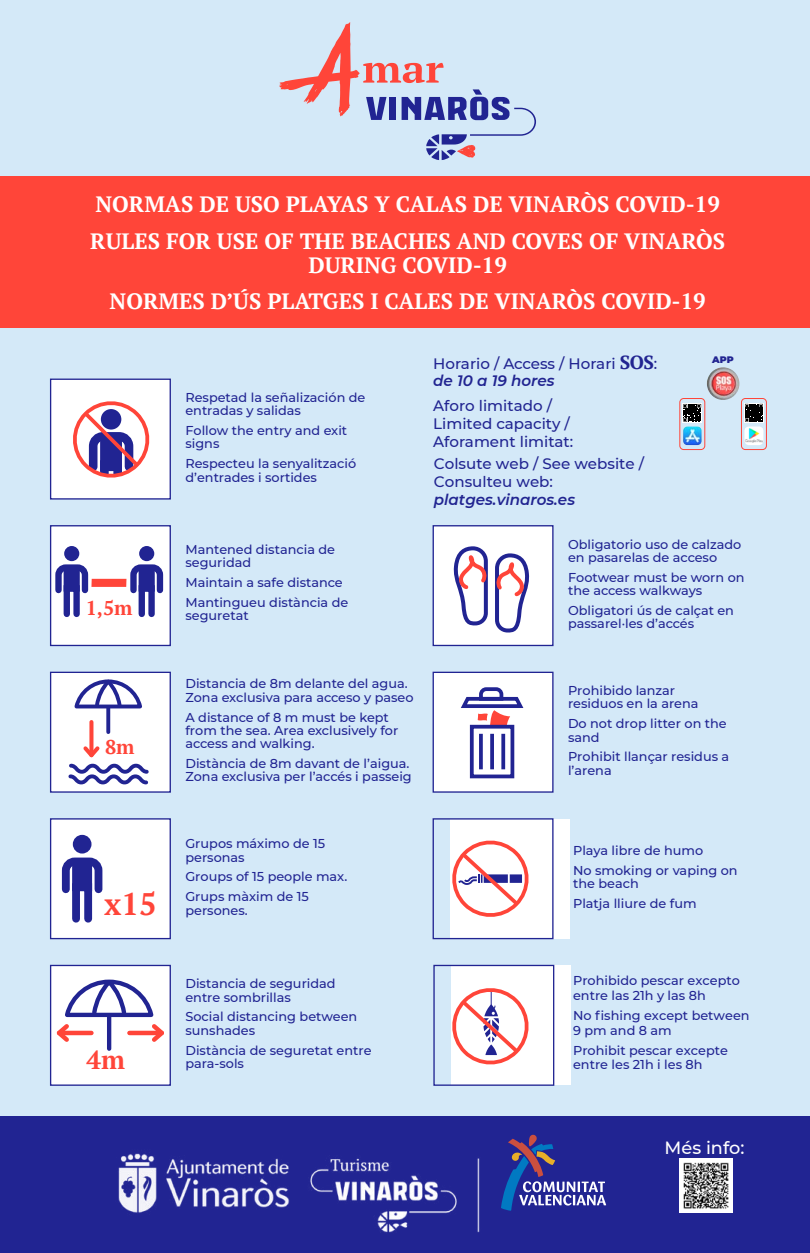
<style>
.page{position:relative;width:810px;height:1253px;background:#fff}
.page>*{position:absolute;margin:0;border:0;box-sizing:border-box;transform-origin:0 0}
.t1{font:700 31.12px "PT Serif";color:#ff4539}
.t2{font:700 25.88px "PT Serif";color:#ff4539}
.t3{font:700 22.12px/36.6px "PT Serif";color:#fff}
.t4{font:700 19.88px "PT Serif";color:#ff4539}
.t5{font:500 17.7px "Montserrat";color:#fff}
.t6{font:500 15.08px/18.1px "Montserrat";color:#212491}
.t7{font:italic 600 15.08px "Montserrat";color:#212491}
.t8{font:500 12.83px/13.3px "Montserrat";color:#212492}
.t9{font:900 9.45px "Montserrat";color:#212491}
.s1{font-family:"PT Serif";font-weight:700;font-size:18.9px}
.s2{font-weight:600;font-style:italic}
</style>
<div class="page">
<div style="left:0;top:0;width:810px;height:1252px;background:#d4e9f8"></div>
<div style="left:0;top:1116px;width:810px;height:136px;background:#212492"></div>
<div style="left:51px;top:379px;width:119px;height:120px;background:#fff"></div>
<div style="left:50px;top:378px;width:121px;height:121px;border:1px solid #212492"></div>
<div style="left:51px;top:526px;width:119px;height:119px;background:#fff"></div>
<div style="left:50px;top:525px;width:121px;height:121px;border:1px solid #212492"></div>
<div style="left:51px;top:672px;width:119px;height:120px;background:#fff"></div>
<div style="left:50px;top:671px;width:121px;height:121px;border:1px solid #212492"></div>
<div style="left:51px;top:819px;width:119px;height:119px;background:#fff"></div>
<div style="left:50px;top:818px;width:121px;height:121px;border:1px solid #212492"></div>
<div style="left:51px;top:965px;width:119px;height:120px;background:#fff"></div>
<div style="left:50px;top:964px;width:121px;height:121px;border:1px solid #212492"></div>
<div style="left:433px;top:526px;width:120px;height:119px;background:#fff"></div>
<div style="left:433px;top:525px;width:121px;height:121px;border:1px solid #212492"></div>
<div style="left:433px;top:672px;width:120px;height:120px;background:#fff"></div>
<div style="left:433px;top:671px;width:121px;height:121px;border:1px solid #212492"></div>
<svg style="left:279px;top:22px;width:257px;height:138px"></svg>
<div style="left:64px;top:585px;width:16px;height:32px;border:6px solid #212492"></div>
<div style="left:64px;top:546px;width:15px;height:15px;background:#212492;border-radius:50%"></div>
<div style="left:139px;top:585px;width:16px;height:32px;border:6px solid #212492"></div>
<div style="left:139px;top:546px;width:15px;height:15px;background:#212492;border-radius:50%"></div>
<svg style="left:55px;top:561px;width:109px;height:35px"></svg>
<svg style="left:73px;top:401px;width:77px;height:77px"></svg>
<svg style="left:454px;top:546px;width:75px;height:87px"></svg>
<div style="left:470px;top:725px;width:44px;height:53px;border:4px solid #212492"></div>
<svg style="left:479px;top:739px;width:4px;height:30px"></svg>
<svg style="left:501px;top:739px;width:4px;height:30px"></svg>
<svg style="left:490px;top:739px;width:4px;height:30px"></svg>
<svg style="left:461px;top:687px;width:63px;height:52px"></svg>
<div style="left:72px;top:883px;width:20px;height:39px;border:8px solid #212492"></div>
<svg style="left:61px;top:853px;width:42px;height:44px"></svg>
<div style="left:76px;top:864px;width:12px;height:23px;background:#212492"></div>
<div style="left:72px;top:860px;width:20px;height:31px;border:8px solid #212492"></div>
<div style="left:73px;top:835px;width:19px;height:18px;background:#212492;border-radius:50%"></div>
<hr style="left:107px;top:1014px;width:4px;height:34px;background:#212492">
<svg style="left:56px;top:979px;width:108px;height:67px"></svg>
<svg style="left:106px;top:711px;width:4px;height:21px"></svg>
<svg style="left:74px;top:679px;width:68px;height:32px"></svg>
<svg style="left:89px;top:722px;width:4px;height:20px"></svg>
<svg style="left:68px;top:742px;width:81px;height:43px"></svg>
<div style="left:451px;top:965px;width:120px;height:120px;background:#fff"></div>
<div style="left:433px;top:964px;width:121px;height:121px;border:1px solid #212492"></div>
<div style="left:450px;top:819px;width:120px;height:119px;background:#fff"></div>
<div style="left:433px;top:818px;width:121px;height:121px;border:1px solid #212492"></div>
<svg style="left:452px;top:840px;width:77px;height:77px"></svg>
<svg style="left:548px;top:1144px;width:58px;height:62px"></svg>
<img style="left:67px;top:1053px;width:481px;height:180px">
<img style="left:679px;top:1158px;width:54px;height:54px">
<div style="left:0;top:176px;width:810px;height:152px;background:#ff4539"></div>
<svg style="left:445px;top:988px;width:85px;height:83px"></svg>
<img style="left:707px;top:367px;width:32px;height:33px;border-radius:16px">
<img style="left:683px;top:426px;width:19px;height:19px">
<div style="left:682px;top:403px;width:20px;height:20px;background:#fff"></div>
<svg style="left:683px;top:404px;width:19px;height:18px"></svg>
<div style="left:680px;top:398px;width:25px;height:52px;border:1px solid #ff4539;border-radius:4px"></div>
<div style="left:745px;top:426px;width:18px;height:19px;background:#fff;border-radius:4px"></div>
<img style="left:745px;top:428px;width:18px;height:14px">
<div style="left:744px;top:403px;width:20px;height:20px;background:#fff"></div>
<svg style="left:745px;top:404px;width:18px;height:18px"></svg>
<div style="left:741px;top:398px;width:26px;height:52px;border:1px solid #ff4539;border-radius:4px"></div>
<h3 class="t3" style="left:90px;top:186px;width:636px">NORMAS DE USO PLAYAS Y CALAS DE VINARÒS COVID-19<br>RULES FOR USE OF THE BEACHES AND COVES OF VINARÒS</h3>
<h3 class="t3" style="left:110px;top:246px;width:598px;text-align:center">DURING COVID-19<br>NORMES D’ÚS PLATGES I CALES DE VINARÒS COVID-19</h3>
<h3 class="t4" style="left:86px;top:595px;width:48px">1,5m</h3>
<h3 class="t4" style="left:105px;top:733px;width:31px">8m</h3>
<h1 class="t1" style="left:104px;top:883px;width:54px">x15</h1>
<h2 class="t2" style="left:87px;top:1042px;width:40px">4m</h2>
<p class="t8" style="left:185px;top:390px;width:182px">Respetad la señalización de entradas y salidas</p>
<p class="t8" style="left:185px;top:423px;width:163px">Follow the entry and exit signs</p>
<p class="t8" style="left:185px;top:456px;width:172px">Respecteu la senyalització d’entrades i sortides</p>
<p class="t8" style="left:185px;top:542px;width:151px">Mantened distancia de seguridad</p>
<p class="t8" style="left:185px;top:572px;width:164px;line-height:19.9px">Maintain a safe distance<br>Mantingueu distància de</p>
<p class="t8" style="left:185px;top:609px;width:65px">seguretat</p>
<p class="t8" style="left:185px;top:676px;width:230px">Distancia de 8m delante del agua.<br>Zona exclusiva para acceso y paseo</p>
<p class="t8" style="left:185px;top:710px;width:214px">A distance of 8 m must be kept from the sea. Area exclusively for access and walking.</p>
<p class="t8" style="left:185px;top:756px;width:228px">Distància de 8m davant de l’aigua.<br>Zona exclusiva per l’accés i passeig</p>
<p class="t6" style="left:433px;top:354px;width:225px;line-height:17.3px">Horario / Access / Horari <span class="s1">SOS</span>: <span class="s2">de 10 a 19 hores</span></p>
<p class="t6" style="left:433px;top:396px;width:142px">Aforo limitado /<br>Limited capacity /<br>Aforament limitat:</p>
<p class="t6" style="left:434px;top:454px;width:212px">Colsute web / See website /<br>Consulteu web:</p>
<p class="t7" style="left:434px;top:489px;width:143px">platges.vinaros.es</p>
<p class="t9" style="left:712px;top:353px;width:23px">APP</p>
<p class="t8" style="left:568px;top:537px;width:175px">Obligatorio uso de calzado en pasarelas de acceso</p>
<p class="t8" style="left:568px;top:570px;width:178px">Footwear must be worn on the access walkways</p>
<p class="t8" style="left:568px;top:603px;width:168px">Obligatori ús de calçat en passarel·les d’accés</p>
<p class="t8" style="left:568px;top:683px;width:132px">Prohibido lanzar residuos en la arena</p>
<p class="t8" style="left:568px;top:716px;width:160px">Do not drop litter on the sand</p>
<p class="t8" style="left:568px;top:749px;width:163px">Prohibit llançar residus a l’arena</p>
<p class="t8" style="left:185px;top:836px;width:141px">Grupos máximo de 15 personas</p>
<p class="t8" style="left:185px;top:866px;width:163px;line-height:19.9px">Groups of 15 people max.<br>Grups màxim de 15</p>
<p class="t8" style="left:185px;top:903px;width:64px">persones.</p>
<p class="t8" style="left:573px;top:840px;width:166px;line-height:19.9px">Playa libre de humo<br>No smoking or vaping on</p>
<p class="t8" style="left:573px;top:873px;width:125px;line-height:19.9px">the beach<br>Platja lliure de fum</p>
<p class="t8" style="left:185px;top:976px;width:152px">Distancia de seguridad entre sombrillas</p>
<p class="t8" style="left:185px;top:1009px;width:173px">Social distancing between sunshades</p>
<p class="t8" style="left:185px;top:1042px;width:188px">Distància de seguretat entre para-sols</p>
<p class="t8" style="left:573px;top:973px;width:168px;line-height:14.5px">Prohibido pescar excepto entre las 21h y las 8h</p>
<p class="t8" style="left:573px;top:1007px;width:178px;line-height:14.5px">No fishing except between<br>9 pm and 8 am</p>
<p class="t8" style="left:573px;top:1042px;width:156px;line-height:14.5px">Prohibit pescar excepte entre les 21h i les 8h</p>
<h3 class="t5" style="left:665px;top:1135px;width:81px">Més info:</h3>
</div>
